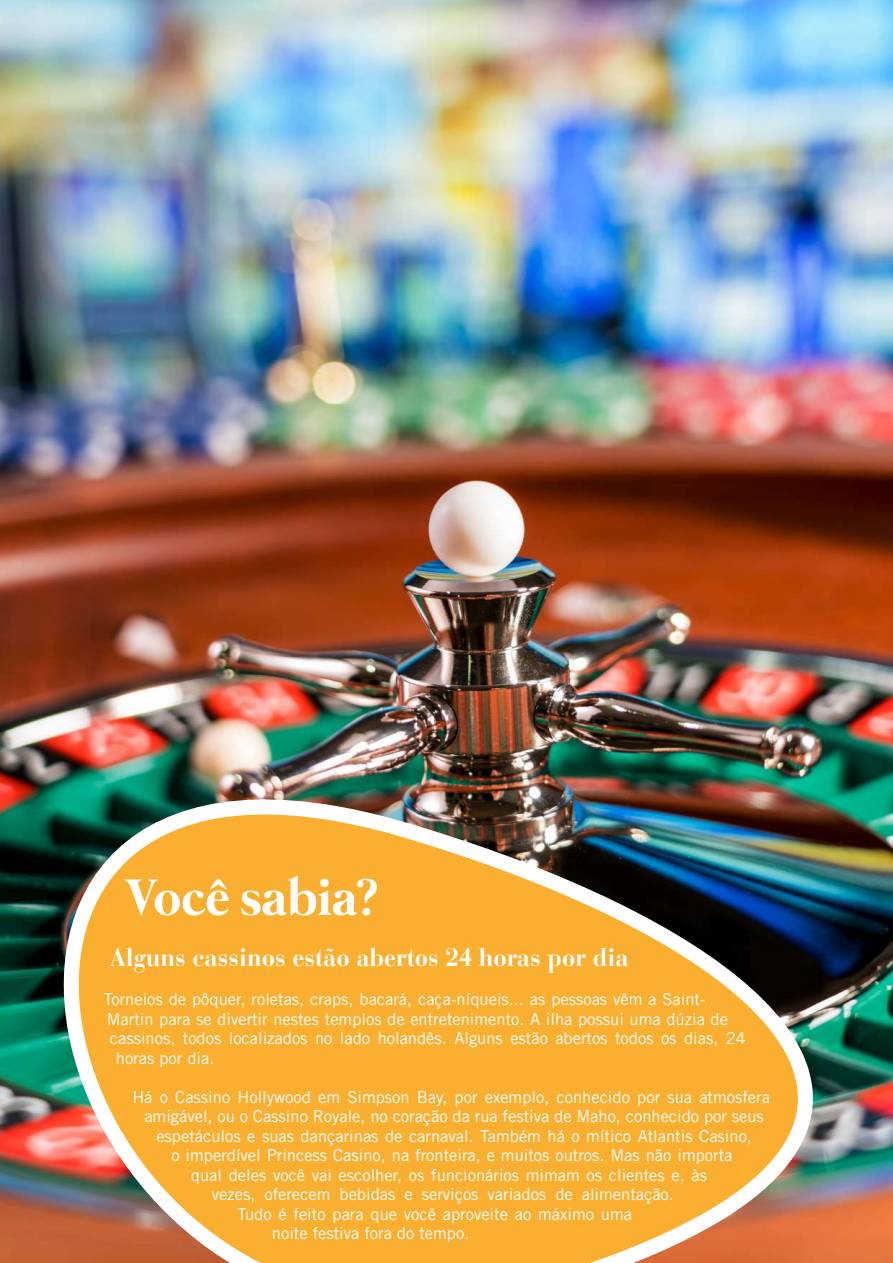
<style>
.page{position:relative;width:893px;height:1263px;background:#fff}
.page>*{position:absolute;margin:0;border:0;box-sizing:border-box;transform-origin:0 0}
.t1{font:700 52.5px "Mermaid";color:#fff}
.t2{font:700 25.5px "Bauer Bodoni Std";color:#fff;scale:.94 1}
.t3{font:16.5px "Trade Gothic LT Std";color:#fff}
</style>
<div class="page">
<img style="left:0;top:0;width:893px;height:716px">
<img style="left:0;top:716px;width:893px;height:547px">
<img style="left:0;top:767px;width:849px;height:496px">
<h1 class="t1" style="left:126px;top:867px;width:253px">Você sabia?</h1>
<h2 class="t2" style="left:110px;top:942px;width:554px">Alguns cassinos estão abertos 24 horas por dia</h2>
<p class="t3" style="left:104px;top:989px;width:603px">Torneios de pôquer, roletas, craps, bacará, caça-níqueis... as pessoas vêm a Saint-</p>
<p class="t3" style="left:107px;top:1009px;width:623px">Martin para se divertir nestes templos de entretenimento. A ilha possui uma dúzia de</p>
<p class="t3" style="left:110px;top:1028px;width:638px">cassinos, todos localizados no lado holandês. Alguns estão abertos todos os dias, 24</p>
<p class="t3" style="left:116px;top:1048px;width:100px">horas por dia.</p>
<p class="t3" style="left:132px;top:1087px;width:639px">Há o Cassino Hollywood em Simpson Bay, por exemplo, conhecido por sua atmosfera</p>
<p class="t3" style="left:144px;top:1106px;width:621px">amigável, ou o Cassino Royale, no coração da rua festiva de Maho, conhecido por seus</p>
<p class="t3" style="left:156px;top:1126px;width:597px">espetáculos e suas dançarinas de carnaval. Também há o mítico Atlantis Casino,</p>
<p class="t3" style="left:171px;top:1145px;width:562px">o imperdível Princess Casino, na fronteira, e muitos outros. Mas não importa</p>
<p class="t3" style="left:191px;top:1165px;width:518px">qual deles você vai escolher, os funcionários mimam os clientes e, às</p>
<p class="t3" style="left:212px;top:1184px;width:463px">vezes, oferecem bebidas e serviços variados de alimentação.</p>
<p class="t3" style="left:237px;top:1204px;width:396px">Tudo é feito para que você aproveite ao máximo uma</p>
<p class="t3" style="left:272px;top:1223px;width:199px">noite festiva fora do tempo.</p>
</div>
